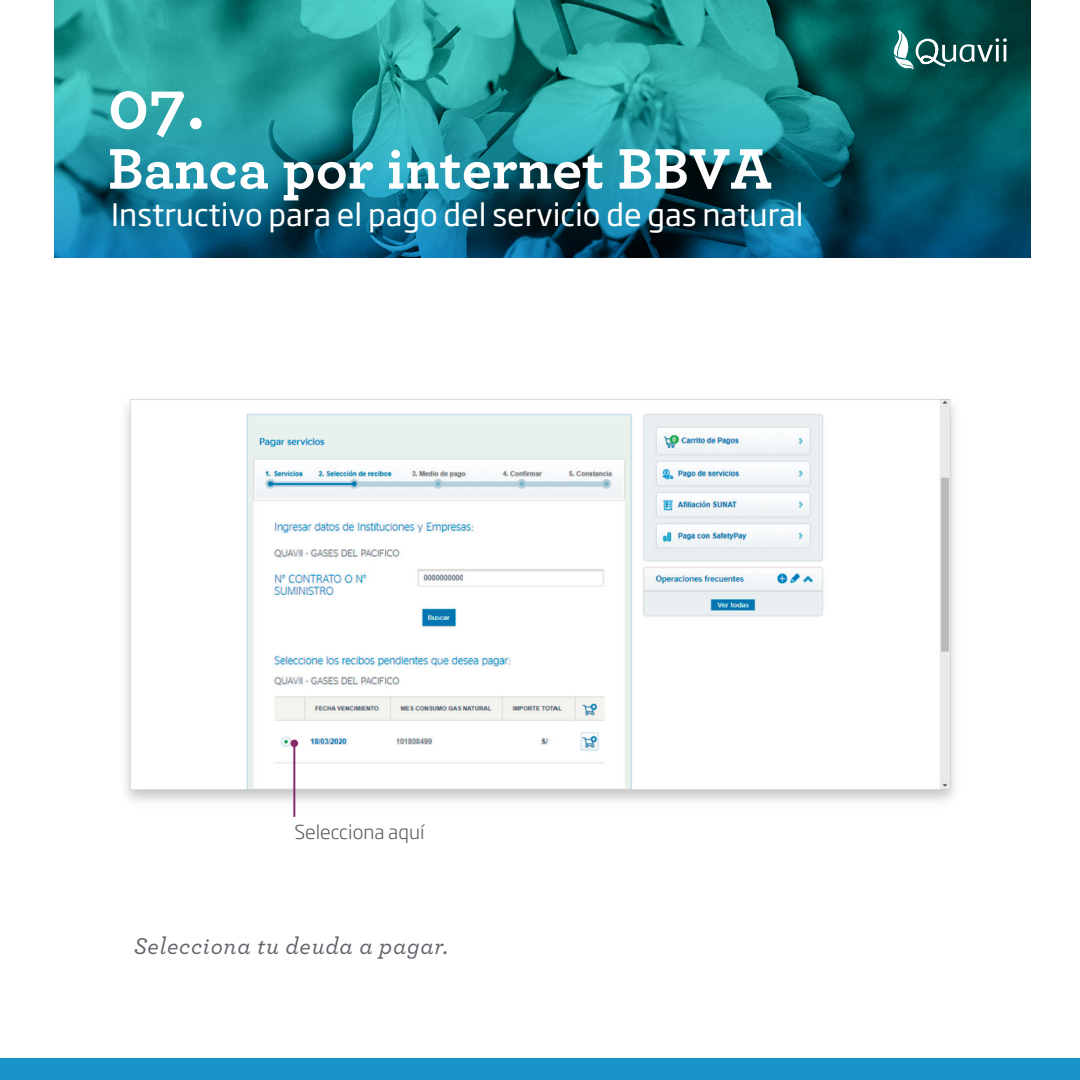
<style>
.page{position:relative;width:1080px;height:1080px;background:#fff}
.page>*{position:absolute;margin:0;border:0;box-sizing:border-box;transform-origin:0 0}
.t1{font:700 70.9px "Archer";color:#fff}
.t2{font:700 60px "Archer";color:#fff}
.t3{font:30.5px "Soho Gothic Pro";color:#fff}
.t4{font:italic 500 24px "Archer";letter-spacing:.03em;color:#61656b}
.t5{font:300 19px "Soho Gothic Pro";color:#5e5f62}
</style>
<div class="page">
<svg style="left:55px;top:0;width:975px;height:258px;background:#177a84"></svg>
<div style="left:0;top:1059px;width:1080px;height:21px;background:#1893c8"></div>
<svg style="left:894px;top:30px;width:113px;height:39px"></svg>
<img style="left:125px;top:399px;width:830px;height:413px">
<hr style="left:293px;top:743px;width:2px;height:74px;background:#852b6a">
<div style="left:291px;top:740px;width:7px;height:7px;background:#852b6a;border-radius:50%"></div>
<h1 class="t1" style="left:108px;top:49px;width:99px">07.</h1>
<h2 class="t2" style="left:108px;top:121px;width:666px">Banca por internet BBVA</h2>
<p class="t3" style="left:111px;top:191px;width:694px">Instructivo para el pago del servicio de gas natural</p>
<p class="t5" style="left:294px;top:818px;width:132px">Selecciona aquí</p>
<p class="t4" style="left:134px;top:928px;width:316px">Selecciona tu deuda a pagar.</p>
</div>
